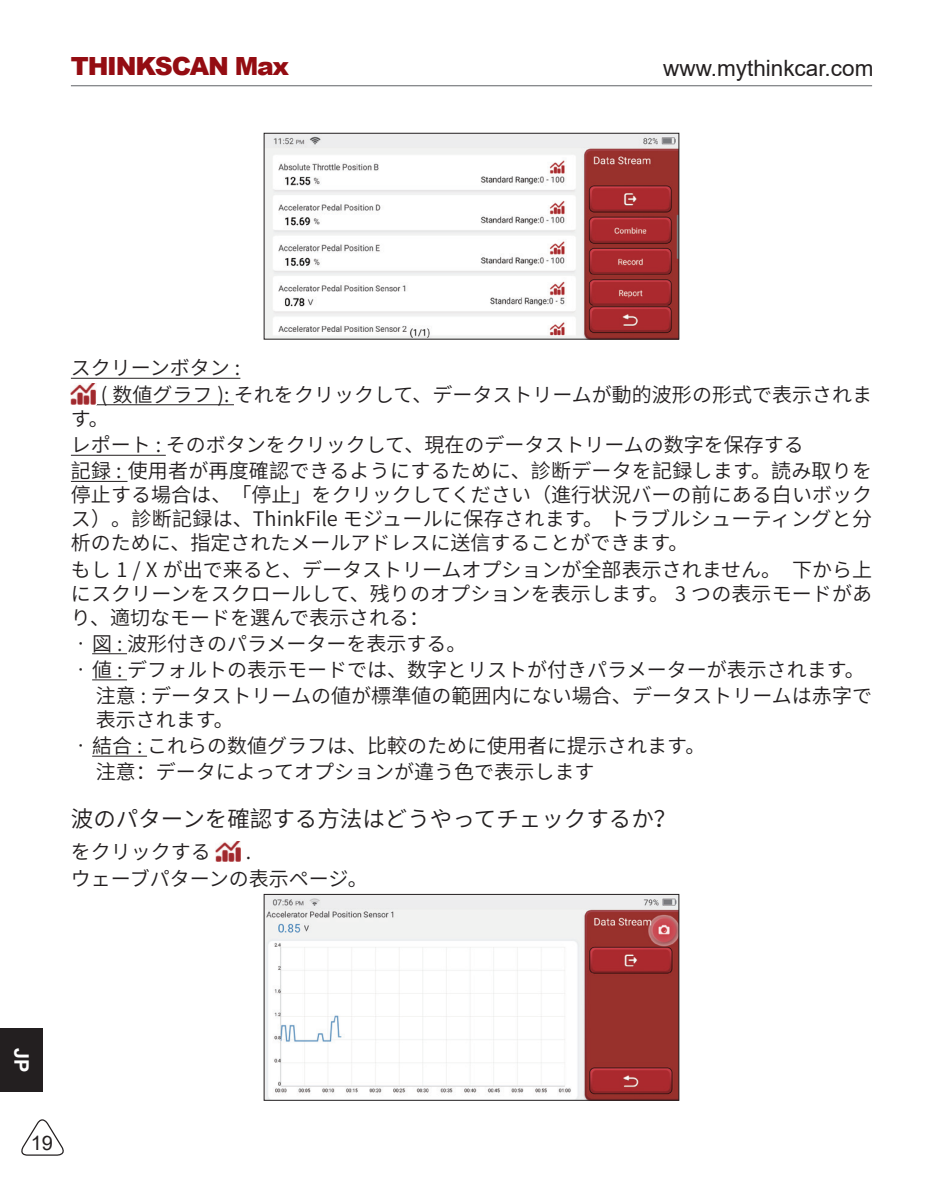
<style>
.page{position:relative;width:943px;height:1177px;background:#fff}
.page>*{position:absolute;margin:0;border:0;box-sizing:border-box;transform-origin:0 0}
.t1{font:900 25px "Arial";letter-spacing:-.05em;color:#940c12}
.t2{font:22.5px "Source Han Sans SC";color:#231f20}
.t3{font:22.5px "Arial";color:#231f20}
.t4{font:20px/26px "Source Han Sans SC";color:#231f20}
.t5{font:700 20px "Arial";color:#fff}
.t6{font:20px "Arial";color:#231f20}
</style>
<div class="page">
<div style="left:0;top:1028px;width:43px;height:63px;background:#231f20"></div>
<svg style="left:21px;top:1119px;width:43px;height:37px"></svg>
<hr style="left:71px;top:85px;width:801px;height:1px;background:#808285">
<hr style="left:71px;top:378px;width:169px;height:1px;background:#231f20">
<hr style="left:96px;top:404px;width:138px;height:1px;background:#231f20">
<hr style="left:71px;top:455px;width:95px;height:1px;background:#231f20">
<hr style="left:71px;top:481px;width:56px;height:1px;background:#231f20">
<hr style="left:92px;top:653px;width:35px;height:1px;background:#231f20">
<hr style="left:92px;top:679px;width:35px;height:1px;background:#231f20">
<hr style="left:92px;top:755px;width:55px;height:1px;background:#231f20">
<img style="left:266px;top:135px;width:411px;height:202px">
<div style="left:264px;top:133px;width:415px;height:206px;border:1px solid #231f20"></div>
<img style="left:71px;top:384px;width:25px;height:20px">
<img style="left:215px;top:841px;width:26px;height:20px">
<img style="left:266px;top:896px;width:411px;height:202px">
<div style="left:264px;top:894px;width:415px;height:206px;border:1px solid #231f20"></div>
<p class="t1" style="left:71px;top:48px;width:220px">THINKSCAN Max</p>
<p class="t3" style="left:663px;top:53px;width:212px">www.mythinkcar.com</p>
<p class="t4" style="left:101px;top:355px;width:772px;text-indent:-30px">スクリーンボタン :<br>( 数値グラフ ): それをクリックして、データストリームが動的波形の形式で表示されま</p>
<p class="t4" style="left:71px;top:406px;width:802px">す。<br>レポート : そのボタンをクリックして、現在のデータストリームの数字を保存する<br>記録 : 使用者が再度確認できるようにするために、診断データを記録します。読み取りを</p>
<p class="t4" style="left:71px;top:483px;width:802px;line-height:24px;text-align:justify">停止する場合は、「停止」をクリックしてください（進行状況バーの前にある白いボックス）。診断記録は、ThinkFile モジュールに保存されます。 トラブルシューティングと分析のために、指定されたメールアドレスに送信することができます。</p>
<p class="t4" style="left:71px;top:557px;width:802px;line-height:24px;text-align:justify">もし 1 / X が出で来ると、データストリームオプションが全部表示されません。 下から上にスクリーンをスクロールして、残りのオプションを表示します。 3 つの表示モードがあり、適切なモードを選んで表示される：</p>
<p class="t4" style="left:71px;top:630px;width:397px">• 図 : 波形付きのパラメーターを表示する。</p>
<p class="t4" style="left:96px;top:657px;width:777px;text-indent:-25px">• 値 : デフォルトの表示モードでは、数字とリストが付きパラメーターが表示されます。注意 : データストリームの値が標準値の範囲内にない場合、データストリームは赤字で</p>
<p class="t4" style="left:96px;top:707px;width:140px">表示されます。</p>
<p class="t4" style="left:96px;top:733px;width:611px;text-indent:-25px">• 結合 : これらの数値グラフは、比較のために使用者に提示されます。注意：データによってオプションが違う色で表示します</p>
<p class="t2" style="left:71px;top:805px;width:607px">波のパターンを確認する方法はどうやってチェックするか？</p>
<p class="t4" style="left:71px;top:839px;width:141px">をクリックする</p>
<p class="t4" style="left:71px;top:838px;width:298px;text-indent:175px">.<br>ウェーブパターンの表示ページ。</p>
<p class="t5" style="left:36px;top:1048px;width:25px;rotate:90deg">JP</p>
<p class="t6" style="left:31px;top:1128px;width:24px">19</p>
</div>
